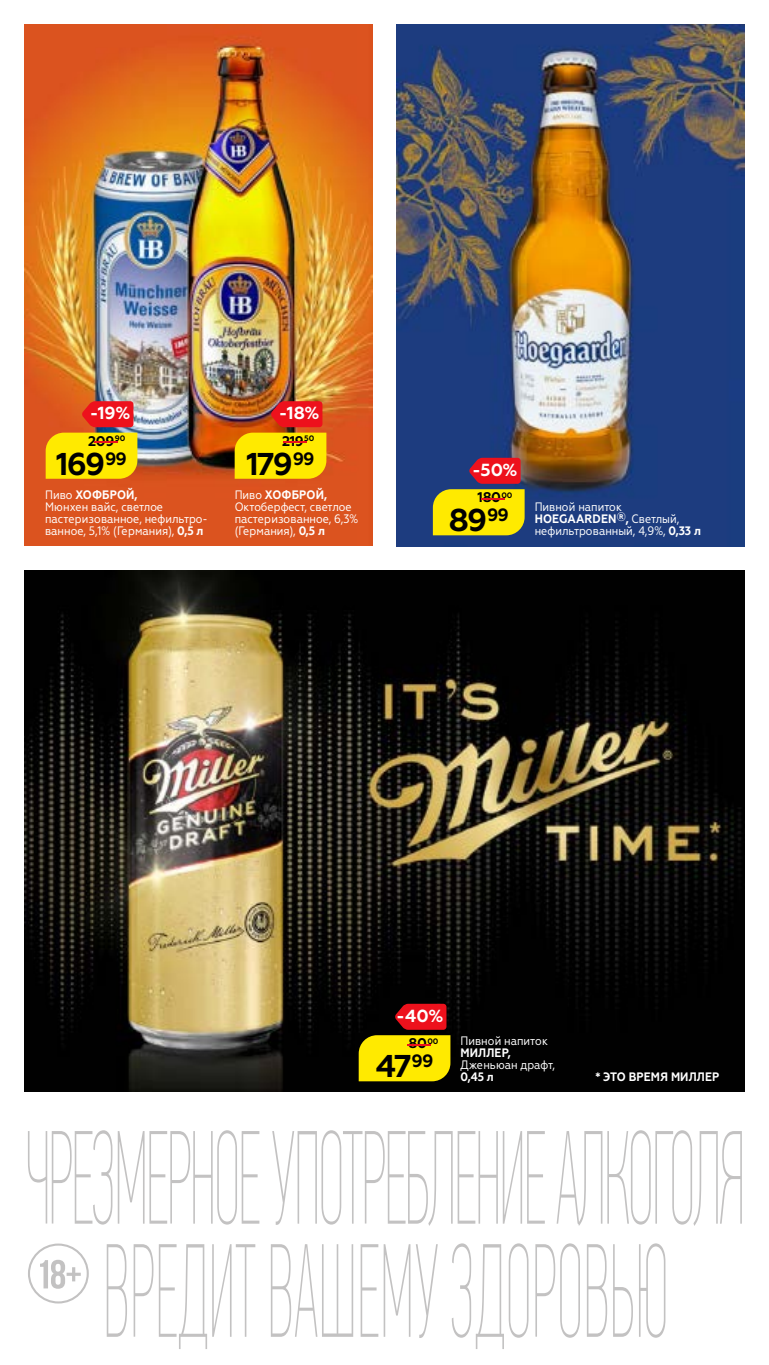
<style>
.page{position:relative;width:769px;height:1365px;background:#fff}
.page>*{position:absolute;margin:0;border:0;box-sizing:border-box;transform-origin:0 0}
.t1{font:700 31.5px "Geometria";letter-spacing:-.065em;color:#000}
.t2{font:700 17.5px "Geometria";color:#fff}
.t3{font:700 14px "Geometria";letter-spacing:-.03em;color:#000}
.t4{font:700 14px "Geometria";color:#ed111c;scale:5.5 1}
.t5{font:12.25px/12.2px "Geometria Narrow";color:#fff}
.t6{font:700 12.25px "Geometria Narrow";letter-spacing:.01em;color:#fff}
.t7{font:700 7.88px "Geometria";color:#000}
.s1{font-weight:700}
</style>
<div class="page">
<img style="left:25px;top:25px;width:347px;height:521px">
<img style="left:235px;top:401px;width:91px;height:77px">
<svg style="left:46px;top:401px;width:91px;height:77px;background:#eda113"></svg>
<img style="left:25px;top:570px;width:719px;height:521px">
<svg style="left:395px;top:1003px;width:51px;height:26px"></svg>
<div style="left:359px;top:1035px;width:91px;height:46px;background:#ffea00"></div>
<img style="left:397px;top:25px;width:347px;height:521px">
<svg style="left:433px;top:458px;width:92px;height:77px;background:#c39824"></svg>
<svg style="left:107px;top:1243px;width:558px;height:105px"></svg>
<svg style="left:28px;top:1130px;width:714px;height:95px"></svg>
<div style="left:28px;top:1243px;width:61px;height:60px;border:2px solid #c3c2c2;border-radius:50%"></div>
<svg style="left:40px;top:1259px;width:41px;height:29px"></svg>
<p class="t2" style="left:90px;top:403px;width:42px">-19%</p>
<p class="t1" style="left:56px;top:445px;width:72px">169<sup>99</sup></p>
<p class="t7" style="left:115px;top:434px;width:12px">90</p>
<p class="t3" style="left:88px;top:432px;width:28px">209</p>
<p class="t4" style="left:87px;top:432px;width:9px">-</p>
<p class="t2" style="left:279px;top:403px;width:42px">-18%</p>
<p class="t1" style="left:247px;top:445px;width:70px">179<sup>99</sup></p>
<p class="t7" style="left:304px;top:434px;width:11px">50</p>
<p class="t3" style="left:282px;top:432px;width:23px">219</p>
<p class="t4" style="left:276px;top:432px;width:9px">-</p>
<p class="t5" style="left:45px;top:488px;width:164px">Пиво <span class="s1">ХОФБРОЙ,<br></span>Мюнхен вайс, светлое пастеризованное, нефильтро&shy;ванное, 5,1% (Германия), <span class="s1">0,5 л</span></p>
<p class="t5" style="left:235px;top:488px;width:125px">Пиво <span class="s1">ХОФБРОЙ,<br></span>Октоберфест, светлое пастеризованное, 6,3% (Германия), <span class="s1">0,5 л</span></p>
<p class="t2" style="left:472px;top:459px;width:47px">-50%</p>
<p class="t1" style="left:449px;top:501px;width:62px">89<sup>99</sup></p>
<p class="t3" style="left:478px;top:489px;width:36px">180<sup>00</sup></p>
<p class="t4" style="left:474px;top:489px;width:9px">-</p>
<p class="t5" style="left:535px;top:500px;width:168px">Пивной напиток<br><span class="s1">HOEGAARDEN®,</span> Светлый, нефильтрованный, 4,9%, <span class="s1">0,33 л</span></p>
<p class="t2" style="left:396px;top:1005px;width:48px">-40%</p>
<p class="t1" style="left:376px;top:1047px;width:59px">47<sup>99</sup></p>
<p class="t3" style="left:408px;top:1035px;width:31px">80<sup>00</sup></p>
<p class="t4" style="left:400px;top:1035px;width:9px">-</p>
<p class="t5" style="left:460px;top:1034px;width:96px">Пивной напиток<br><span class="s1">МИЛЛЕР,<br></span>Дженьюан драфт,<br><span class="s1">0,45 л</span></p>
<p class="t6" style="left:595px;top:1069px;width:125px">* ЭТО ВРЕМЯ МИЛЛЕР</p>
</div>
